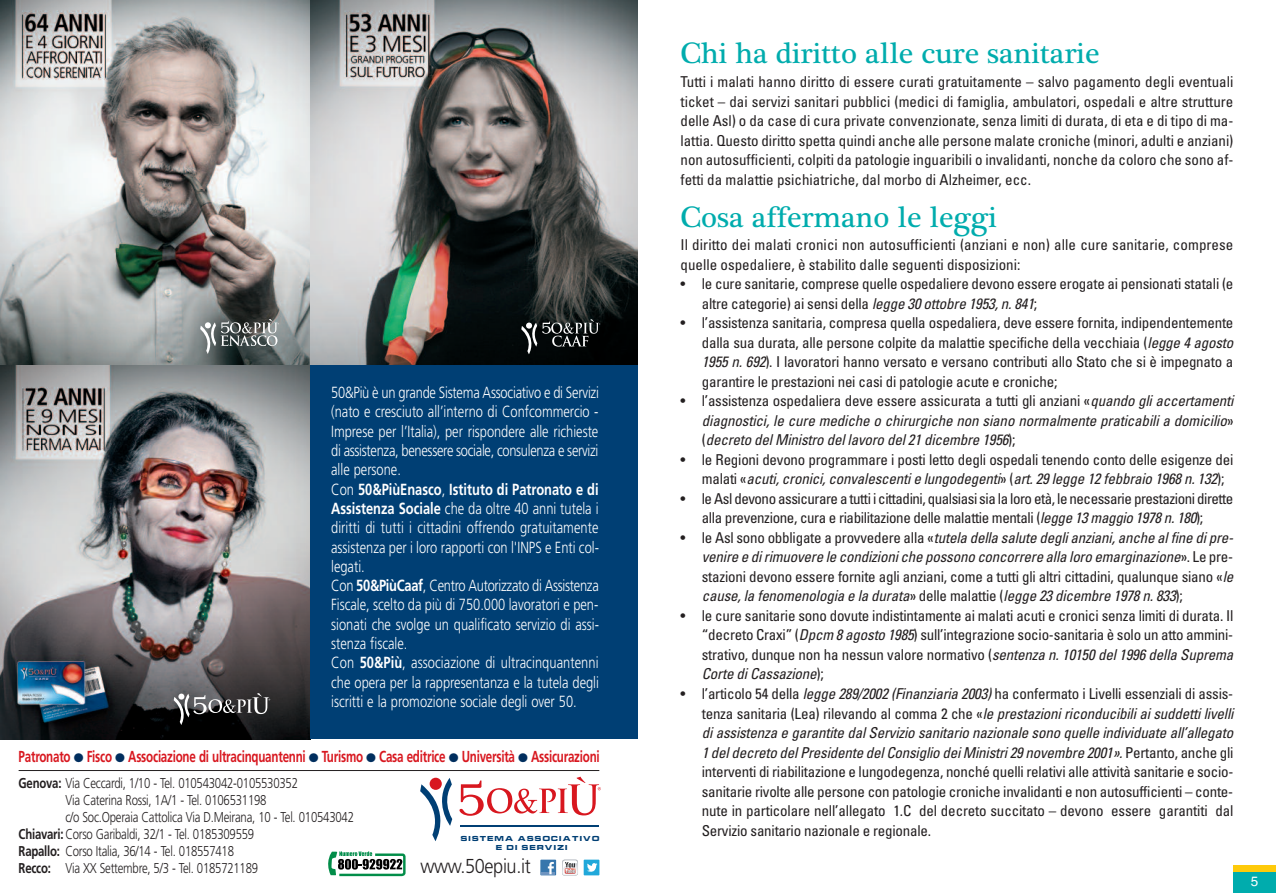
<style>
.page{position:relative;width:1276px;height:893px;background:#fff}
.page>*{position:absolute;margin:0;border:0;box-sizing:border-box;transform-origin:0 0}
.t1{font:30px "Plantagenet Cherokee";color:#00acad}
.t2{font:300 20.1px "Frutiger";letter-spacing:-.02em;color:#231f20;scale:.9 1}
.t3{font:300 16.05px/19.4px "Frutiger";color:#fff;scale:.8 1}
.t4{font:700 15.9px "Frutiger";letter-spacing:-.02em;color:#d8171f;scale:.73 1}
.t5{font:condensed 15px/19.5px "Univers";letter-spacing:-.015em;color:#231f20;text-align:justify}
.t6{font:italic condensed 15px/19.5px "Univers";letter-spacing:-.01em;color:#231f20;text-align:justify}
.t7{font:condensed 15px/19.5px "Univers";letter-spacing:.005em;color:#231f20}
.t8{font:300 14.25px "Frutiger";letter-spacing:-.02em;color:#231f20;scale:.8 1}
.t9{font:13.5px "Helvetica";color:#fff}
.t10{font:7.5px/9px "Microgramma Bld";letter-spacing:.16em;color:#003f74;text-align:center}
.s1{font-weight:700}
.s2{color:#002e5e}
.s3{font-size:14.7px}
.s4{font-style:italic}
.s5{font-style:normal}
</style>
<div class="page">
<div style="left:1233px;top:871px;width:43px;height:22px;background:#00acad"></div>
<div style="left:1233px;top:865px;width:43px;height:6px;background:#feca0a"></div>
<img style="left:0;top:0;width:310px;height:365px">
<svg style="left:310px;top:0;width:328px;height:365px;background:#7d7d7b"></svg>
<img style="left:0;top:365px;width:310px;height:374px">
<div style="left:310px;top:365px;width:328px;height:374px;background:#003f74"></div>
<svg style="left:420px;top:778px;width:33px;height:63px"></svg>
<div style="left:430px;top:778px;width:12px;height:12px;background:#d8171f;border-radius:50%"></div>
<hr style="left:460px;top:825px;width:139px;height:1px;background:#003f74">
<svg style="left:459px;top:777px;width:142px;height:39px"></svg>
<svg style="left:174px;top:693px;width:96px;height:32px;background:#4a4a4b"></svg>
<svg style="left:200px;top:319px;width:79px;height:35px;background:#707776"></svg>
<svg style="left:521px;top:319px;width:79px;height:35px;background:#303434"></svg>
<div style="left:540px;top:860px;width:16px;height:15px;background:#3776ac"></div>
<svg style="left:541px;top:862px;width:14px;height:12px"></svg>
<div style="left:584px;top:860px;width:15px;height:15px;background:#20a8da"></div>
<svg style="left:562px;top:859px;width:16px;height:17px"></svg>
<svg style="left:562px;top:860px;width:16px;height:15px"></svg>
<svg style="left:587px;top:863px;width:10px;height:9px"></svg>
<hr style="left:19px;top:770px;width:580px;height:1px;background:#231f20">
<svg style="left:328px;top:851px;width:77px;height:26px"></svg>
<p class="t3" style="left:331px;top:384px;width:336px">50&amp;Più è un grande Sistema Associativo e di Servizi (nato e cresciuto all’interno di Confcommercio - Imprese per l’Italia), per rispondere alle richieste di assistenza, benessere sociale, consulenza e servizi alle persone.<br>Con <span class="s1">50&amp;PiùEnasco</span>, <span class="s1">Istituto di Patronato e di Assistenza Sociale</span> che da oltre 40 anni tutela i diritti di tutti i cittadini offrendo gratuitamente assistenza per i loro rapporti con l'INPS e Enti col&shy;legati.<br>Con <span class="s1">50&amp;PiùCaaf</span>, Centro Autorizzato di Assistenza Fiscale, scelto da più di 750.000 lavoratori e pen&shy;sionati che svolge un qualificato servizio di assi&shy;stenza fiscale.<br>Con <span class="s1">50&amp;Più</span>, associazione di ultracinquantenni che opera per la rappresentanza e la tutela degli iscritti e la promozione sociale degli over 50.</p>
<p class="t4" style="left:19px;top:750px;width:797px">Patronato <span class="s2">●</span> Fisco <span class="s2">●</span> Associazione di ultracinquantenni <span class="s2">●</span> Turismo <span class="s2">●</span> Casa editrice <span class="s2">●</span> Università <span class="s2">●</span> Assicurazioni</p>
<p class="t8" style="left:19px;top:777px;width:351px"><span class="s1">Genova:</span> Via Ceccardi, 1/10 - Tel. 010543042-0105530352</p>
<p class="t8" style="left:65px;top:794px;width:253px">Via Caterina Rossi, 1A/1 - Tel. 0106531198</p>
<p class="t8" style="left:65px;top:811px;width:362px">c/o Soc.Operaia Cattolica Via D.Meirana, 10 - Tel. 010543042</p>
<p class="t8" style="left:19px;top:828px;width:296px"><span class="s1">Chiavari:</span> Corso Garibaldi, 32/1 - Tel. 0185309559</p>
<p class="t8" style="left:19px;top:845px;width:271px"><span class="s1">Rapallo:</span> Corso Italia, 36/14 - Tel. 018557418</p>
<p class="t8" style="left:19px;top:862px;width:301px"><span class="s1">Recco:</span> Via XX Settembre, 5/3 - Tel. 0185721189</p>
<p class="t10" style="left:461px;top:834px;width:140px">SISTEMA ASSOCIATIVO<br>E DI SERVIZI</p>
<h2 class="t2" style="left:420px;top:858px;width:124px">www.50epiu.it</h2>
<h1 class="t1" style="left:680px;top:36px;width:421px">chi ha diritto alle cure sanitarie</h1>
<p class="t5" style="left:680px;top:73px;width:554px">Tutti i malati hanno diritto di essere curati gratuitamente – salvo pagamento degli eventuali ticket – dai servizi sanitari pubblici (medici di famiglia, ambulatori, ospedali e altre strutture delle Asl) o da case di cura private convenzionate, senza limiti di durata, di eta e di tipo di ma&shy;lattia. Questo diritto spetta quindi anche alle persone malate croniche (minori, adulti e anziani) non autosufficienti, colpiti da patologie inguaribili o invalidanti, nonche da coloro che sono af&shy;fetti da malattie psichiatriche, dal morbo di Alzheimer, ecc.</p>
<h1 class="t1" style="left:680px;top:199px;width:318px">cosa affermano le leggi</h1>
<p class="t7" style="left:680px;top:237px;width:554px">Il diritto dei malati cronici non autosufficienti (anziani e non) alle cure sanitarie, comprese quelle ospedaliere, è stabilito dalle seguenti disposizioni:</p>
<p class="t5" style="left:702px;top:276px;width:533px;text-indent:-21px"><span class="s3">•</span> le cure sanitarie, comprese quelle ospedaliere devono essere erogate ai pensionati statali (e altre categorie) ai sensi della <span class="s4">legge 30 ottobre 1953, n. 841</span>;</p>
<p class="t5" style="left:702px;top:315px;width:533px;text-indent:-21px">• l’assistenza sanitaria, compresa quella ospedaliera, deve essere fornita, indipendentemente dalla sua durata, alle persone colpite da malattie specifiche della vecchiaia (<span class="s4">legge 4 agosto 1955 n. 692</span>). I lavoratori hanno versato e versano contributi allo Stato che si è impegnato a garantire le prestazioni nei casi di patologie acute e croniche;</p>
<p class="t6" style="left:702px;top:393px;width:533px;text-indent:-21px"><span class="s5">• l’assistenza ospedaliera deve essere assicurata a tutti gli anziani «</span>quando gli accertamenti diagnostici, le cure mediche o chirurgiche non siano normalmente praticabili a domicilio<span class="s5">» (</span>decreto del Ministro del lavoro del 21 dicembre 1956<span class="s5">);</span></p>
<p class="t5" style="left:702px;top:451px;width:533px;text-indent:-21px">• le Regioni devono programmare i posti letto degli ospedali tenendo conto delle esigenze dei malati «<span class="s4">acuti, cronici, convalescenti e lungodegenti</span>» (<span class="s4">art. 29 legge 12 febbraio 1968 n. 132</span>);</p>
<p class="t5" style="left:702px;top:490px;width:533px;text-indent:-21px">• le Asl devono assicurare a tutti i cittadini, qualsiasi sia la loro età, le necessarie prestazioni dirette alla prevenzione, cura e riabilitazione delle malattie mentali (<span class="s4">legge 13 maggio 1978 n. 180</span>);</p>
<p class="t6" style="left:702px;top:529px;width:533px;text-align:left;text-indent:-21px"><span class="s5">• le Asl sono obbligate a provvedere alla «</span>tutela della salute degli anziani, anche al fine di pre&shy;venire e di rimuovere le condizioni che possono concorrere alla loro emarginazione<span class="s5">». Le pre&shy;stazioni devono essere fornite agli anziani, come a tutti gli altri cittadini, qualunque siano «</span>le cause, la fenomenologia e la durata<span class="s5">» delle malattie (</span>legge 23 dicembre 1978 n. 833<span class="s5">);</span></p>
<p class="t5" style="left:702px;top:607px;width:533px;text-indent:-21px">• le cure sanitarie sono dovute indistintamente ai malati acuti e cronici senza limiti di durata. Il “decreto Craxi” (<span class="s4">Dpcm 8 agosto 1985</span>) sull’integrazione socio-sanitaria è solo un atto ammini&shy;strativo, dunque non ha nessun valore normativo (<span class="s4">sentenza n. 10150 del 1996 della Suprema Corte di Cassazione</span>);</p>
<p class="t5" style="left:702px;top:685px;width:533px;text-indent:-21px">• l’articolo 54 della <span class="s4">legge 289/2002 (Finanziaria 2003)</span> ha confermato i Livelli essenziali di assis&shy;tenza sanitaria (Lea) rilevando al comma 2 che «<span class="s4">le prestazioni riconducibili ai suddetti livelli di assistenza e garantite dal Servizio sanitario nazionale sono quelle individuate all’allegato 1 del decreto del Presidente del Consiglio dei Ministri 29 novembre 2001».</span> Pertanto, anche gli interventi di riabilitazione e lungodegenza, nonché quelli relativi alle attività sanitarie e socio&shy;sanitarie rivolte alle persone con patologie croniche invalidanti e non autosufficienti – conte&shy;nute in particolare nell’allegato 1.C del decreto succitato – devono essere garantiti dal Servizio sanitario nazionale e regionale.</p>
<p class="t9" style="left:1251px;top:876px;width:9px">5</p>
</div>
